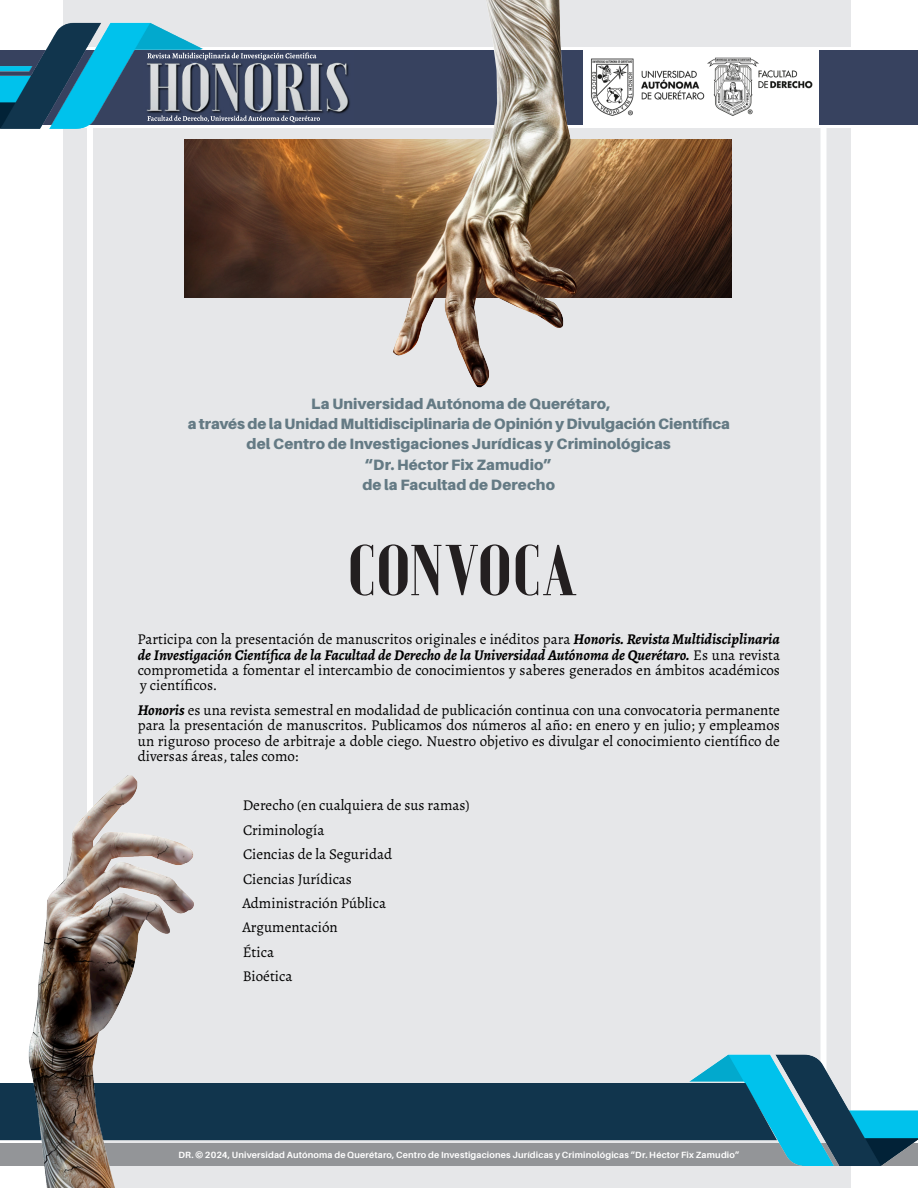
<style>
.page{position:relative;width:918px;height:1188px;background:#fff}
.page>*{position:absolute;margin:0;border:0;box-sizing:border-box;transform-origin:0 0}
.CABEZA_ESP{font:900 72px "Emberly";letter-spacing:-.005em;color:#231f20}
.Texto_Parrafos{font:15px/15.5px "Alegreya";color:#000;text-align:justify}
.CABEZA_ENG{font:900 15px/20.2px "Aileron";letter-spacing:.005em;color:#647a84;text-align:center}
.t1{font:700 9px "Aileron";letter-spacing:.02em;color:#fff}
.s1{font-weight:700;font-style:italic}
</style>
<div class="page">
<div style="left:63px;top:0;width:787px;height:1188px;background:#e6e7e9"></div>
<div style="left:820px;top:105px;width:6px;height:1004px;background:#fff"></div>
<div style="left:87px;top:105px;width:6px;height:1004px;background:#fff"></div>
<div style="left:0;top:47px;width:918px;height:81px;background:#fff"></div>
<img style="left:534px;top:1004px;width:384px;height:183px">
<div style="left:819px;top:50px;width:99px;height:75px;background:#37425f"></div>
<img style="left:734px;top:57px;width:79px;height:59px">
<div style="left:534px;top:1083px;width:243px;height:57px;background:#11354d"></div>
<img style="left:0;top:24px;width:66px;height:105px">
<img style="left:66px;top:0;width:668px;height:388px">
<img style="left:0;top:775px;width:534px;height:413px">
<img style="left:185px;top:140px;width:546px;height:158px">
<p class="CABEZA_ENG" style="left:188px;top:393px;width:544px">La Universidad Autónoma de Querétaro,<br>a través de la Unidad Multidisciplinaria de Opinión y Divulgación Científica del Centro de Investigaciones Jurídicas y Criminológicas<br>“Dr. Héctor Fix Zamudio”<br>de la Facultad de Derecho</p>
<p class="CABEZA_ESP" style="left:347px;top:533px;width:232px">CONVOCA</p>
<p class="Texto_Parrafos" style="left:137px;top:631px;width:644px">Participa con la presentación de manuscritos originales e inéditos para <span class="s1">Honoris. Revista Multidisciplinaria de Investigación Científica de la Facultad de Derecho de la Universidad Autónoma de Querétaro.</span> Es una revista comprometida a fomentar el intercambio de conocimientos y saberes generados en ámbitos académicos y científicos.</p>
<p class="Texto_Parrafos" style="left:138px;top:702px;width:644px"><span class="s1">Honoris</span> es una revista semestral en modalidad de publicación continua con una convocatoria permanente para la presentación de manuscritos. Publicamos dos números al año: en enero y en julio; y empleamos un riguroso proceso de arbitraje a doble ciego. Nuestro objetivo es divulgar el conocimiento científico de diversas áreas, tales como:</p>
<p class="Texto_Parrafos" style="left:243px;top:797px;width:228px">Derecho (en cualquiera de sus ramas)</p>
<p class="Texto_Parrafos" style="left:243px;top:822px;width:83px">Criminología</p>
<p class="Texto_Parrafos" style="left:243px;top:846px;width:151px">Ciencias de la Seguridad</p>
<p class="Texto_Parrafos" style="left:243px;top:871px;width:110px">Ciencias Jurídicas</p>
<p class="Texto_Parrafos" style="left:242px;top:895px;width:145px">Administración Pública</p>
<p class="Texto_Parrafos" style="left:242px;top:920px;width:97px">Argumentación</p>
<p class="Texto_Parrafos" style="left:243px;top:944px;width:33px">Ética</p>
<p class="Texto_Parrafos" style="left:243px;top:969px;width:51px">Bioética</p>
<p class="t1" style="left:178px;top:1150px;width:563px">DR. © 2024, Universidad Autónoma de Querétaro, Centro de Investigaciones Jurídicas y Criminológicas “Dr. Héctor Fix Zamudio”</p>
</div>
